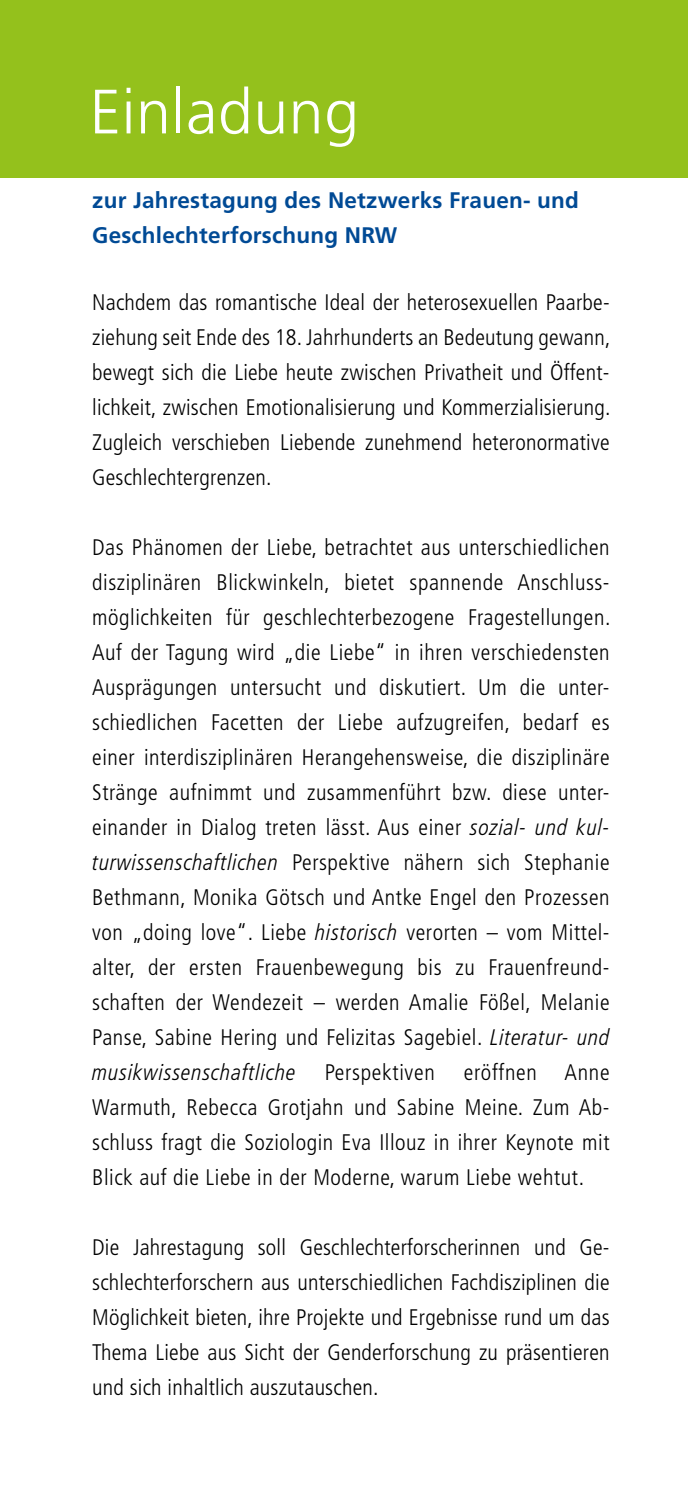
<style>
.page{position:relative;width:688px;height:1489px;background:#fff}
.page>*{position:absolute;margin:0;border:0;box-sizing:border-box;transform-origin:0 0}
.t1{font:300 62.5px "Frutiger LT Std";letter-spacing:.01em;color:#fff}
.t2{font:300 condensed 22.5px/35px "Frutiger LT Std";letter-spacing:.025em;color:#000;text-align:justify}
.t3{font:700 22.5px/35px "Frutiger LT Std";letter-spacing:.01em;color:#004a95}
.t4{font:italic 300 condensed 22.5px "Frutiger LT Pro";letter-spacing:.03em;color:#000}
.s1{font-family:"Frutiger LT Pro";font-style:italic}
</style>
<div class="page">
<div style="left:0;top:0;width:687px;height:177px;background:#94c11c"></div>
<h1 class="t1" style="left:90px;top:76px;width:270px">Einladung</h1>
<p class="t3" style="left:92px;top:182px;width:488px">zur Jahrestagung des Netzwerks Frauen- und<br>Geschlechterforschung NRW</p>
<p class="t2" style="left:92px;top:284px;width:519px">Nachdem das romantische Ideal der heterosexuellen Paarbe&shy;ziehung seit Ende des 18. Jahrhunderts an Bedeutung gewann, bewegt sich die Liebe heute zwischen Privatheit und Öffent&shy;lichkeit, zwischen Emotionalisierung und Kommerzialisierung.<br>Zugleich verschieben Liebende zunehmend heteronormative Geschlechtergrenzen.</p>
<p class="t2" style="left:92px;top:529px;width:519px">Das Phänomen der Liebe, betrachtet aus unterschiedlichen disziplinären Blickwinkeln, bietet spannende Anschluss&shy;möglichkeiten für geschlechterbezogene Fragestellungen.<br>Auf der Tagung wird „die Liebe“ in ihren verschiedensten Ausprägungen untersucht und diskutiert. Um die unter&shy;schiedlichen Facetten der Liebe aufzugreifen, bedarf es einer interdisziplinären Herangehensweise, die disziplinäre Stränge aufnimmt und zusammenführt bzw. diese unter&shy;einander in Dialog treten lässt. Aus einer <span class="s1">sozial- und kul&shy;turwissenschaftlichen</span> Perspektive nähern sich Stephanie Bethmann, Monika Götsch und Antke Engel den Prozessen von „doing love“. Liebe <span class="s1">historisch</span> verorten – vom Mittel&shy;alter, der ersten Frauenbewegung bis zu Frauenfreund&shy;schaften der Wendezeit – werden Amalie Fößel, Melanie Panse, Sabine Hering und Felizitas Sagebiel. <span class="s1">Literatur- und</span></p>
<p class="t4" style="left:92px;top:1059px;width:205px">musikwissenschaftliche</p>
<p class="t2" style="left:324px;top:1055px;width:111px">Perspektiven</p>
<p class="t2" style="left:92px;top:1055px;width:518px;text-indent:371px">eröffnen Anne Warmuth, Rebecca Grotjahn und Sabine Meine. Zum Ab&shy;schluss fragt die Soziologin Eva Illouz in ihrer Keynote mit Blick auf die Liebe in der Moderne, warum Liebe wehtut.</p>
<p class="t2" style="left:92px;top:1230px;width:519px">Die Jahrestagung soll Geschlechterforscherinnen und Ge&shy;schlechterforschern aus unterschiedlichen Fachdisziplinen die Möglichkeit bieten, ihre Projekte und Ergebnisse rund um das Thema Liebe aus Sicht der Genderforschung zu präsentieren und sich inhaltlich auszutauschen.</p>
</div>
